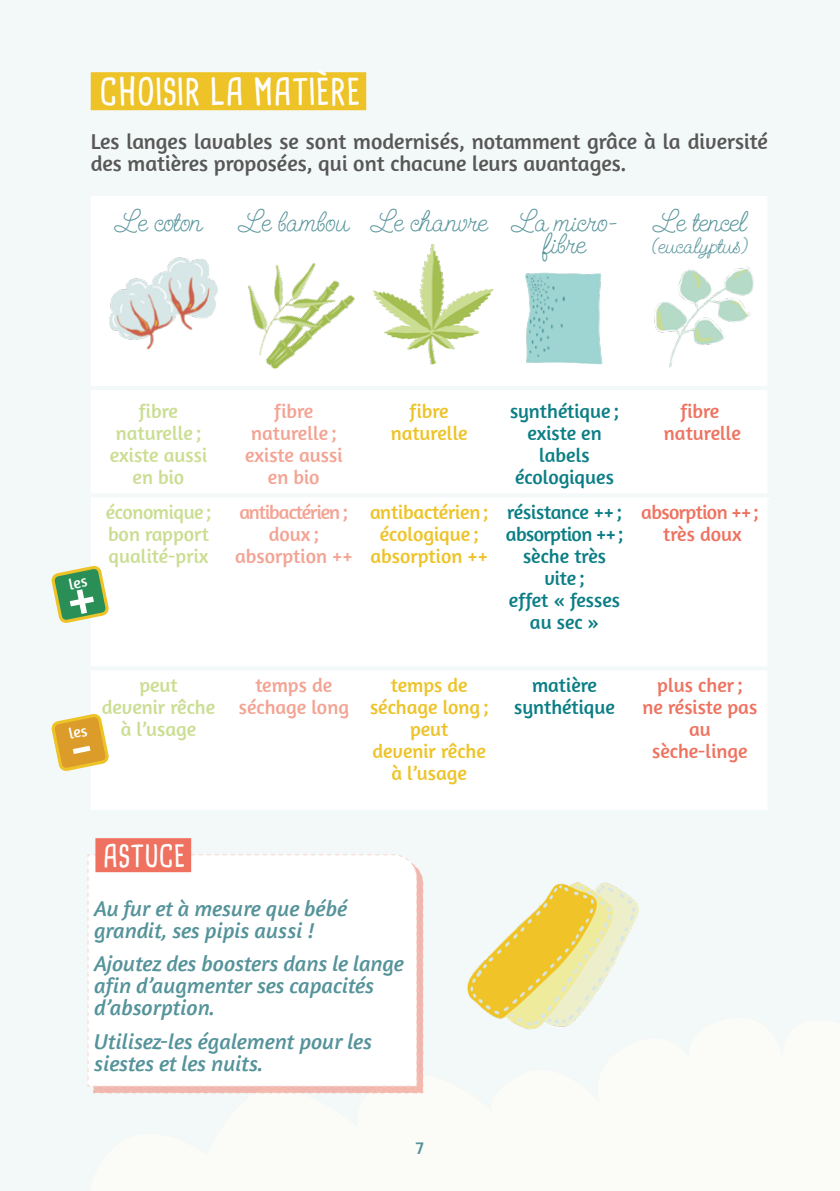
<style>
.page{position:relative;width:840px;height:1191px;background:#fff}
.page>*{position:absolute;margin:0;border:0;box-sizing:border-box;transform-origin:0 0}
.t1{font:700 36px "Cardenio Modern";color:#fff}
.t2{font:700 30px "Cardenio Modern";color:#fff}
.t3{font:28px/22px "Send Flowers";color:#55939a}
.t4{font:italic 22px/22px "Amaranth";color:#55939a}
.t5{font:22px/22px "Amaranth";color:#575756}
.t6{font:22px "Send Flowers";color:#55939a}
.t7{font:20px/22px "Amaranth";color:#0b7d85;text-align:center}
.t8{font:20px/22px "Amaranth";color:#edc328;text-align:center}
.t9{font:20px/22px "Amaranth";color:#cbdd92;text-align:center}
.t10{font:20px/22px "Amaranth";color:#f3a393;text-align:center}
.t11{font:20px/22px "Amaranth";color:#ee725f;text-align:center}
.t12{font:20px/22px "Amaranth";letter-spacing:-.025em;color:#f3a393;text-align:center}
.t13{font:20px/22px "Amaranth";letter-spacing:-.03em;color:#ee725f;text-align:center}
.t14{font:18px "Amaranth";color:#55939a}
</style>
<div class="page">
<div style="left:0;top:0;width:839px;height:1191px;background:#f3f8f8"></div>
<div style="left:91px;top:72px;width:275px;height:38px;background:#edc328"></div>
<div style="left:91px;top:196px;width:676px;height:614px;background:#fff"></div>
<img style="left:91px;top:227px;width:147px;height:164px">
<img style="left:209px;top:250px;width:146px;height:118px">
<img style="left:355px;top:229px;width:152px;height:151px">
<img style="left:635px;top:236px;width:132px;height:146px">
<img style="left:507px;top:258px;width:123px;height:111px">
<div style="left:93px;top:860px;width:330px;height:233px;background:#f0b7ad"></div>
<div style="left:87px;top:854px;width:330px;height:233px;background:#fff"></div>
<div style="left:95px;top:838px;width:96px;height:34px;background:#ee725f"></div>
<hr style="left:91px;top:497px;width:678px;height:2px;background:#fff">
<hr style="left:71px;top:386px;width:698px;height:4px;background:#f3f8f8">
<hr style="left:59px;top:493px;width:715px;height:4px;background:#f3f8f8">
<hr style="left:81px;top:666px;width:710px;height:4px;background:#f3f8f8">
<img style="left:467px;top:882px;width:172px;height:148px">
<svg style="left:53px;top:713px;width:56px;height:58px"></svg>
<svg style="left:53px;top:565px;width:56px;height:58px"></svg>
<h1 class="t1" style="left:100px;top:67px;width:262px">CHOISIR LA MATIÈRE</h1>
<p class="t5" style="left:91px;top:130px;width:678px">Les langes lavables se sont modernisés, notamment grâce à la diversité des matières proposées, qui ont chacune leurs avantages.</p>
<p class="t3" style="left:115px;top:212px;width:89px">Le coton</p>
<p class="t3" style="left:543px;top:212px;width:76px;text-indent:-304px">Le bambou Le chanvre La micro&shy;fibre</p>
<p class="t3" style="left:653px;top:212px;width:95px">Le tencel</p>
<p class="t6" style="left:650px;top:230px;width:99px">(eucalyptus)</p>
<p class="t9" style="left:110px;top:400px;width:99px">fibre naturelle ; existe aussi en bio</p>
<p class="t10" style="left:245px;top:400px;width:99px">fibre naturelle ; existe aussi en bio</p>
<p class="t8" style="left:390px;top:400px;width:78px">fibre naturelle</p>
<p class="t7" style="left:509px;top:400px;width:110px">synthétique ; existe en labels écologiques</p>
<p class="t11" style="left:663px;top:400px;width:78px">fibre naturelle</p>
<p class="t9" style="left:106px;top:501px;width:107px;text-align:justify">économique; bon rapport qualité-prix</p>
<p class="t12" style="left:235px;top:501px;width:119px">antibactérien ; doux ; absorption ++</p>
<p class="t8" style="left:370px;top:501px;width:119px">antibactérien; écologique ; absorption ++</p>
<p class="t7" style="left:505px;top:501px;width:119px">résistance ++; absorption ++; sèche très vite ;<br>effet « fesses au sec »</p>
<p class="t13" style="left:641px;top:501px;width:119px">absorption ++; très doux</p>
<p class="t9" style="left:102px;top:674px;width:115px">peut<br>devenir rêche à l’usage</p>
<p class="t10" style="left:239px;top:674px;width:112px">temps de séchage long</p>
<p class="t8" style="left:370px;top:674px;width:120px">temps de séchage long; peut<br>devenir rêche à l’usage</p>
<p class="t7" style="left:514px;top:674px;width:102px">matière synthétique</p>
<p class="t11" style="left:642px;top:674px;width:116px">plus cher;<br>ne résiste pas au sèche-linge</p>
<h2 class="t2" style="left:103px;top:835px;width:84px">ASTUCE</h2>
<p class="t4" style="left:94px;top:897px;width:254px">Au fur et à mesure que bébé grandit, ses pipis aussi !</p>
<p class="t4" style="left:94px;top:953px;width:311px">Ajoutez des boosters dans le lange afin d’augmenter ses capacités d’absorption.</p>
<p class="t4" style="left:94px;top:1030px;width:279px">Utilisez-les également pour les siestes et les nuits.</p>
<p class="t14" style="left:415px;top:1136px;width:10px">7</p>
</div>
